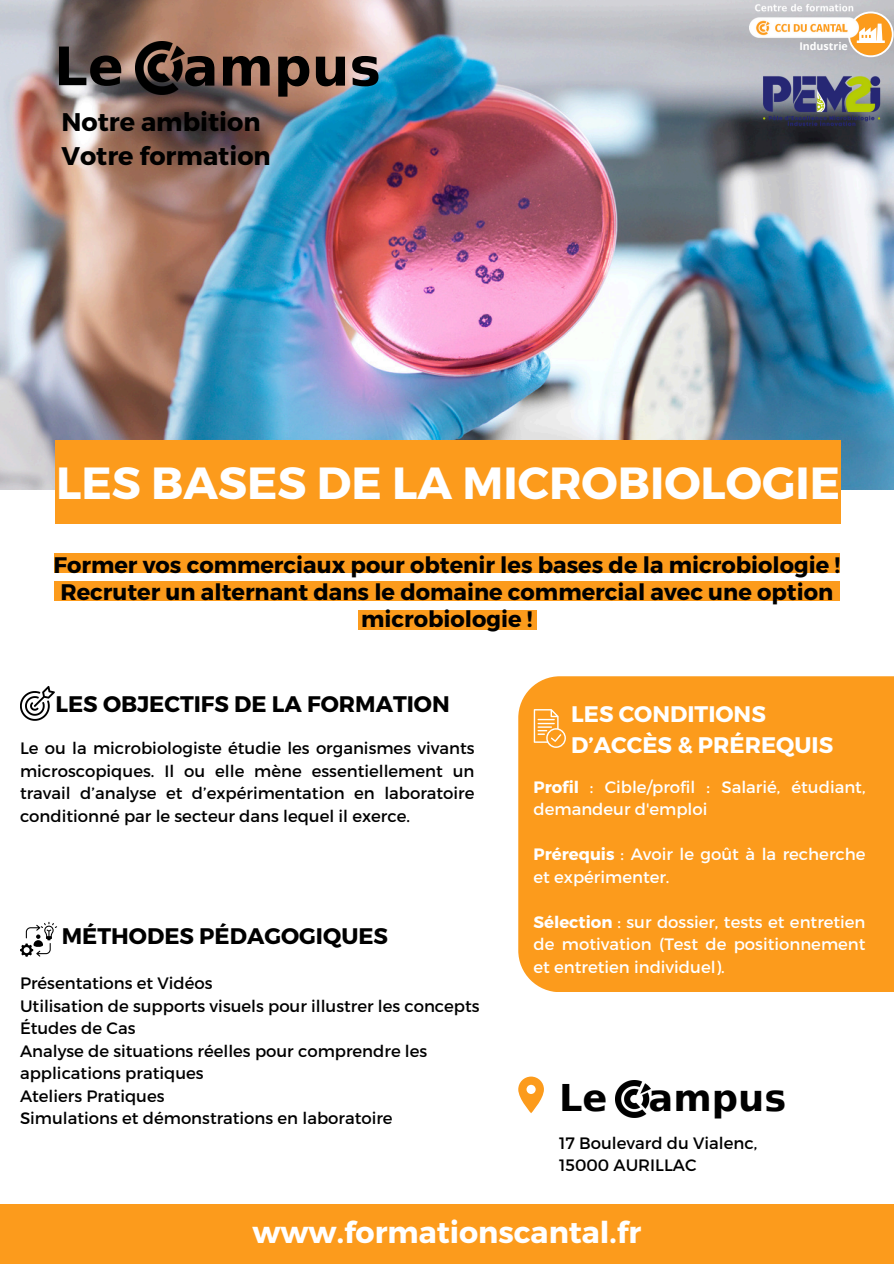
<style>
.page{position:relative;width:894px;height:1264px;background:#fff}
.page>*{position:absolute;margin:0;border:0;box-sizing:border-box;transform-origin:0 0}
.t1{font:700 52.95px "DejaVu Sans";color:#000}
.t2{font:700 45px "Montserrat";color:#fff}
.t3{font:700 36.75px "DejaVu Sans";color:#000}
.t4{font:700 30px "Montserrat";color:#fff}
.t5{font:700 25.5px/34.8px "Montserrat";color:#000}
.t6{font:700 22.5px/27px "Montserrat";color:#000;text-align:center}
.t7{font:700 22.5px "Montserrat";color:#fff}
.t8{font:16.5px/22.5px "Montserrat";color:#000}
.t9{font:16.5px/22.5px "Montserrat";color:#fff}
.t10{font:700 10.65px "Open Sans";color:#fff}
.s1{font-weight:700}
</style>
<div class="page">
<img style="left:0;top:0;width:893px;height:489px">
<img style="left:135px;top:42px;width:50px;height:53px">
<div style="left:55px;top:440px;width:785px;height:83px;background:#fc9b1c"></div>
<img style="left:615px;top:1080px;width:34px;height:37px">
<svg style="left:518px;top:1076px;width:25px;height:37px"></svg>
<div style="left:518px;top:676px;width:375px;height:316px;background:#fc9b1c"></div>
<svg style="left:533px;top:709px;width:32px;height:38px"></svg>
<svg style="left:20px;top:686px;width:35px;height:34px"></svg>
<div style="left:0;top:1204px;width:893px;height:59px;background:#fc9b1c"></div>
<img style="left:749px;top:0;width:110px;height:25px">
<svg style="left:847px;top:11px;width:46px;height:14px"></svg>
<div style="left:54px;top:552px;width:785px;height:20px;background:#fc9b1c"></div>
<div style="left:54px;top:581px;width:785px;height:20px;background:#fc9b1c"></div>
<div style="left:358px;top:610px;width:179px;height:20px;background:#fc9b1c"></div>
<img style="left:749px;top:25px;width:144px;height:150px">
<img style="left:20px;top:922px;width:37px;height:35px">
<h1 class="t1" style="left:54px;top:36px;width:71px">Le</h1>
<h1 class="t1" style="left:183px;top:36px;width:200px">ampus</h1>
<p class="t5" style="left:61px;top:103px;width:211px">Notre ambition<br>Votre formation</p>
<p class="t10" style="left:799px;top:39px;width:50px">Industrie</p>
<p class="t2" style="left:56px;top:453px;width:785px">LES BASES DE LA MICROBIOLOGIE</p>
<p class="t6" style="left:53px;top:550px;width:788px">Former vos commerciaux pour obtenir les bases de la microbiologie !</p>
<p class="t6" style="left:60px;top:577px;width:774px">Recruter un alternant dans le domaine commercial avec une option microbiologie !</p>
<p class="t6" style="left:55px;top:689px;width:395px">LES OBJECTIFS DE LA FORMATION</p>
<p class="t7" style="left:571px;top:699px;width:196px">LES CONDITIONS</p>
<h2 class="t8" style="left:20px;top:736px;width:456px">Le ou la microbiologiste étudie les organismes vivants</h2>
<p class="t7" style="left:571px;top:730px;width:263px">D’ACCÈS &amp; PRÉREQUIS</p>
<h2 class="t8" style="left:20px;top:758px;width:456px;text-align:justify">microscopiques. Il ou elle mène essentiellement un travail d’analyse et d’expérimentation en laboratoire conditionné par le secteur dans lequel il exerce.</h2>
<p class="t9" style="left:533px;top:774px;width:333px"><span class="s1">Profil</span> : Cible/profil : Salarié, étudiant, demandeur d'emploi</p>
<p class="t9" style="left:533px;top:842px;width:333px"><span class="s1">Prérequis</span> : Avoir le goût à la recherche et expérimenter.</p>
<p class="t9" style="left:533px;top:909px;width:333px;text-align:justify"><span class="s1">Sélection</span> : sur dossier, tests et entretien de motivation (Test de positionnement et entretien individuel).</p>
<h3 class="t6" style="left:62px;top:921px;width:328px">MÉTHODES PÉDAGOGIQUES</h3>
<p class="t8" style="left:20px;top:971px;width:461px">Présentations et Vidéos<br>Utilisation de supports visuels pour illustrer les concepts Études de Cas<br>Analyse de situations réelles pour comprendre les applications pratiques<br>Ateliers Pratiques<br>Simulations et démonstrations en laboratoire</p>
<p class="t3" style="left:559px;top:1076px;width:50px">Le</p>
<h5 class="t3" style="left:648px;top:1076px;width:139px">ampus</h5>
<p class="t8" style="left:559px;top:1130px;width:199px">17 Boulevard du Vialenc,<br>15000 AURILLAC</p>
<p class="t4" style="left:252px;top:1212px;width:390px">www.formationscantal.fr</p>
</div>
